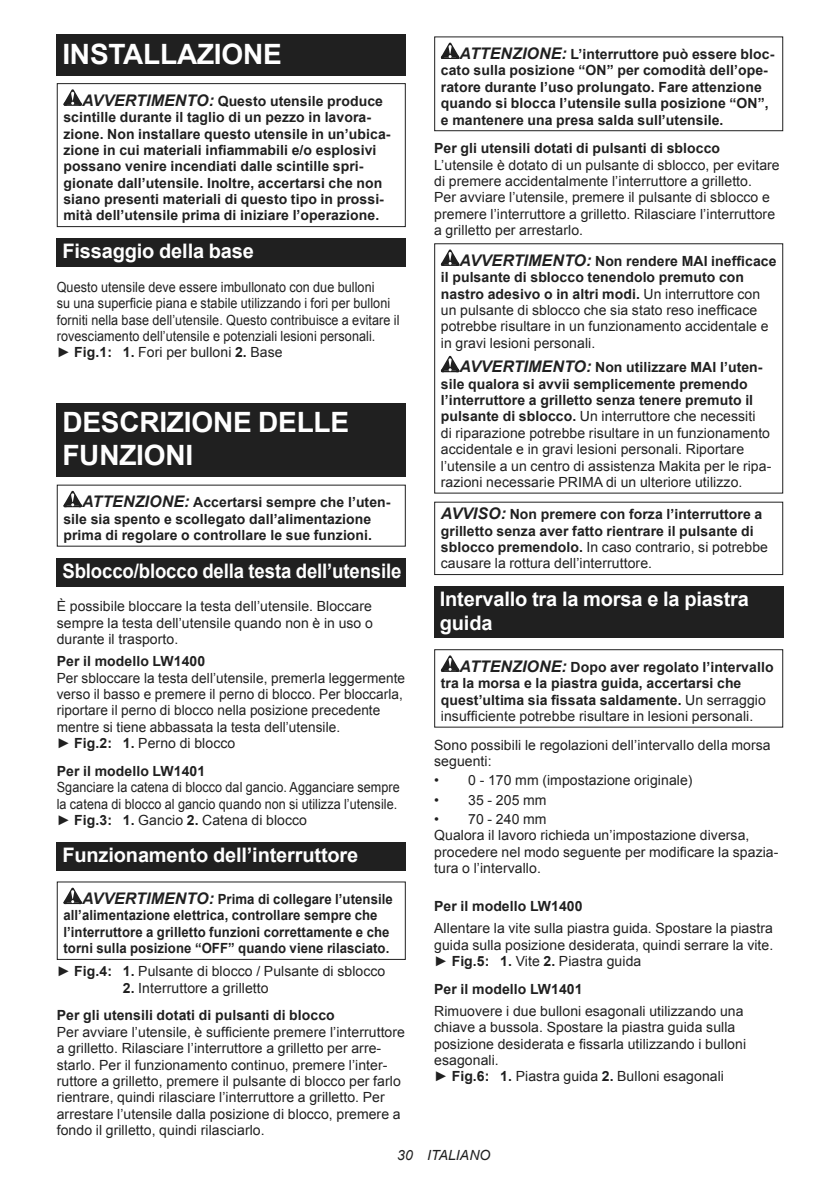
<style>
.page{position:relative;width:840px;height:1191px;background:#fff}
.page>*{position:absolute;margin:0;border:0;box-sizing:border-box;transform-origin:0 0}
.t1{font:700 28px/32.8px "Arial";letter-spacing:-.01em;color:#fff}
.t2{font:700 20px/23.4px "Arial";letter-spacing:-.01em;color:#fff}
.t3{font:700 20px "Arial";letter-spacing:-.01em;color:#fff;scale:.93 1}
.t4{font:14px/16.4px "Arial";letter-spacing:.005em;color:#202020}
.t5{font:700 14px/16.4px "Arial";letter-spacing:.005em;color:#202020}
.t6{font:14px/16.4px "Arial";letter-spacing:.005em;color:#202020;scale:.9 1}
.t7{font:700 14px/16.4px "Arial";letter-spacing:.005em;color:#202020;scale:.94 1}
.t8{font:italic 14px "Arial";letter-spacing:.005em;color:#202020}
.s1{font-style:italic;font-size:16px}
.s2{font-weight:700}
.s3{font-weight:400}
.s4{font-weight:700;font-style:italic;font-size:16px}
</style>
<div class="page">
<div style="left:57px;top:34px;width:348px;height:41px;background:#202020"></div>
<svg style="left:63px;top:89px;width:19px;height:17px"></svg>
<div style="left:57px;top:83px;width:348px;height:144px;border:1px solid #202020"></div>
<div style="left:57px;top:238px;width:348px;height:29px;background:#202020"></div>
<div style="left:57px;top:403px;width:348px;height:73px;background:#202020"></div>
<svg style="left:63px;top:491px;width:19px;height:16px"></svg>
<div style="left:57px;top:558px;width:348px;height:28px;background:#202020"></div>
<div style="left:57px;top:842px;width:348px;height:28px;background:#202020"></div>
<svg style="left:63px;top:887px;width:19px;height:17px"></svg>
<div style="left:57px;top:881px;width:348px;height:79px;border:1px solid #202020"></div>
<svg style="left:440px;top:43px;width:19px;height:16px"></svg>
<div style="left:434px;top:36px;width:348px;height:95px;border:1px solid #202020"></div>
<svg style="left:440px;top:249px;width:19px;height:17px"></svg>
<svg style="left:440px;top:356px;width:19px;height:16px"></svg>
<div style="left:434px;top:501px;width:348px;height:74px;border:1px solid #202020"></div>
<div style="left:434px;top:586px;width:348px;height:52px;background:#202020"></div>
<svg style="left:440px;top:655px;width:19px;height:17px"></svg>
<div style="left:434px;top:649px;width:348px;height:78px;border:1px solid #202020"></div>
<h1 class="t1" style="left:62px;top:40px;width:221px">INSTALLAZIONE</h1>
<p class="t5" style="left:63px;top:94px;width:328px;text-indent:19px"><span class="s1">AVVERTIMENTO:</span> Questo utensile produce scintille durante il taglio di un pezzo in lavora&shy;zione. Non installare questo utensile in un’ubica&shy;zione in cui materiali infiammabili e/o esplosivi possano venire incendiati dalle scintille spri&shy;gionate dall’utensile. Inoltre, accertarsi che non siano presenti materiali di questo tipo in prossi&shy;mità dell’utensile prima di iniziare l’operazione.</p>
<h2 class="t2" style="left:62px;top:241px;width:193px">Fissaggio della base</h2>
<p class="t6" style="left:57px;top:279px;width:382px">Questo utensile deve essere imbullonato con due bulloni<br>su una superficie piana e stabile utilizzando i fori per bulloni forniti nella base dell’utensile. Questo contribuisce a evitare il rovesciamento dell’utensile e potenziali lesioni personali.<br>► <span class="s2">Fig.1: 1.</span> Fori per bulloni <span class="s2">2.</span> Base</p>
<h1 class="t1" style="left:62px;top:408px;width:288px">DESCRIZIONE DELLE<br>FUNZIONI</h1>
<p class="t5" style="left:63px;top:495px;width:328px;text-indent:19px"><span class="s1">ATTENZIONE:</span> Accertarsi sempre che l’uten&shy;sile sia spento e scollegato dall’alimentazione prima di regolare o controllare le sue funzioni.</p>
<h2 class="t3" style="left:62px;top:557px;width:366px">Sblocco/blocco della testa dell’utensile</h2>
<p class="t4" style="left:57px;top:598px;width:317px;text-align:justify">È possibile bloccare la testa dell’utensile. Bloccare sempre la testa dell’utensile quando non è in uso o durante il trasporto.</p>
<p class="t5" style="left:57px;top:654px;width:150px">Per il modello LW1400</p>
<p class="t4" style="left:57px;top:669px;width:350px">Per sbloccare la testa dell’utensile, premerla leggermente verso il basso e premere il perno di blocco. Per bloccarla, riportare il perno di blocco nella posizione precedente mentre si tiene abbassata la testa dell’utensile.<br>► <span class="s2">Fig.2: 1.</span> Perno di blocco</p>
<p class="t5" style="left:57px;top:764px;width:150px">Per il modello LW1401</p>
<p class="t6" style="left:57px;top:779px;width:382px">Sganciare la catena di blocco dal gancio. Agganciare sempre la catena di blocco al gancio quando non si utilizza l’utensile. ► <span class="s2">Fig.3: 1.</span> Gancio <span class="s2">2.</span> Catena di blocco</p>
<h2 class="t2" style="left:62px;top:845px;width:297px">Funzionamento dell’interruttore</h2>
<p class="t7" style="left:63px;top:892px;width:352px;text-indent:19px"><span class="s1">AVVERTIMENTO:</span> Prima di collegare l’utensile all’alimentazione elettrica, controllare sempre che l’interruttore a grilletto funzioni correttamente e che torni sulla posizione “OFF” quando viene rilasciato.</p>
<p class="t4" style="left:57px;top:963px;width:330px">► <span class="s2">Fig.4: 1.</span> Pulsante di blocco / Pulsante di sblocco</p>
<p class="t5" style="left:57px;top:975px;width:279px;line-height:27.8px;text-align:center">2. <span class="s3">Interruttore a grilletto<br></span>Per gli utensili dotati di pulsanti di blocco</p>
<p class="t4" style="left:57px;top:1023px;width:349px">Per avviare l’utensile, è sufficiente premere l’interruttore a grilletto. Rilasciare l’interruttore a grilletto per arre&shy;starlo. Per il funzionamento continuo, premere l’inter&shy;ruttore a grilletto, premere il pulsante di blocco per farlo rientrare, quindi rilasciare l’interruttore a grilletto. Per arrestare l’utensile dalla posizione di blocco, premere a fondo il grilletto, quindi rilasciarlo.</p>
<p class="t5" style="left:440px;top:47px;width:335px;text-indent:19px"><span class="s1">ATTENZIONE:</span> L’interruttore può essere bloc&shy;cato sulla posizione “ON” per comodità dell’ope&shy;ratore durante l’uso prolungato. Fare attenzione quando si blocca l’utensile sulla posizione “ON”, e mantenere una presa salda sull’utensile.</p>
<p class="t5" style="left:434px;top:141px;width:287px">Per gli utensili dotati di pulsanti di sblocco</p>
<p class="t4" style="left:434px;top:157px;width:347px">L’utensile è dotato di un pulsante di sblocco, per evitare di premere accidentalmente l’interruttore a grilletto.<br>Per avviare l’utensile, premere il pulsante di sblocco e premere l’interruttore a grilletto. Rilasciare l’interruttore a grilletto per arrestarlo.</p>
<p class="t4" style="left:440px;top:254px;width:337px;text-indent:19px"><span class="s4">AVVERTIMENTO:</span> <span class="s2">Non rendere MAI inefficace il pulsante di sblocco tenendolo premuto con nastro adesivo o in altri modi.</span> Un interruttore con un pulsante di sblocco che sia stato reso inefficace potrebbe risultare in un funzionamento accidentale e in gravi lesioni personali.</p>
<p class="t4" style="left:440px;top:360px;width:332px;text-indent:19px"><span class="s4">AVVERTIMENTO:</span> <span class="s2">Non utilizzare MAI l’uten&shy;sile qualora si avvii semplicemente premendo l’interruttore a grilletto senza tenere premuto il pulsante di sblocco.</span> Un interruttore che necessiti<br>di riparazione potrebbe risultare in un funzionamento accidentale e in gravi lesioni personali. Riportare l’utensile a un centro di assistenza Makita per le ripa&shy;razioni necessarie PRIMA di un ulteriore utilizzo.</p>
<p class="t5" style="left:440px;top:507px;width:328px"><span class="s1">AVVISO:</span> Non premere con forza l’interruttore a grilletto senza aver fatto rientrare il pulsante di sblocco premendolo. <span class="s3">In caso contrario, si potrebbe causare la rottura dell’interruttore.</span></p>
<h2 class="t2" style="left:439px;top:589px;width:310px">Intervallo tra la morsa e la piastra guida</h2>
<p class="t5" style="left:440px;top:660px;width:334px;text-indent:19px"><span class="s1">ATTENZIONE:</span> Dopo aver regolato l’intervallo tra la morsa e la piastra guida, accertarsi che quest’ultima sia fissata saldamente. <span class="s3">Un serraggio insufficiente potrebbe risultare in lesioni personali.</span></p>
<p class="t4" style="left:434px;top:736px;width:338px">Sono possibili le regolazioni dell’intervallo della morsa seguenti:</p>
<p class="t4" style="left:434px;top:773px;width:260px">• 0 - 170 mm (impostazione originale)</p>
<p class="t4" style="left:434px;top:792px;width:114px">• 35 - 205 mm</p>
<p class="t4" style="left:434px;top:812px;width:345px">• 70 - 240 mm<br>Qualora il lavoro richieda un’impostazione diversa, procedere nel modo seguente per modificare la spazia&shy;tura o l’intervallo.</p>
<p class="t5" style="left:434px;top:899px;width:150px">Per il modello LW1400</p>
<p class="t4" style="left:434px;top:921px;width:340px;text-align:justify">Allentare la vite sulla piastra guida. Spostare la piastra guida sulla posizione desiderata, quindi serrare la vite. ► <span class="s2">Fig.5: 1.</span> Vite <span class="s2">2.</span> Piastra guida</p>
<p class="t5" style="left:434px;top:982px;width:150px">Per il modello LW1401</p>
<p class="t4" style="left:434px;top:1003px;width:313px">Rimuovere i due bulloni esagonali utilizzando una chiave a bussola. Spostare la piastra guida sulla posizione desiderata e fissarla utilizzando i bulloni esagonali.<br>► <span class="s2">Fig.6: 1.</span> Piastra guida <span class="s2">2.</span> Bulloni esagonali</p>
<p class="t8" style="left:397px;top:1150px;width:95px">30 ITALIANO</p>
</div>
